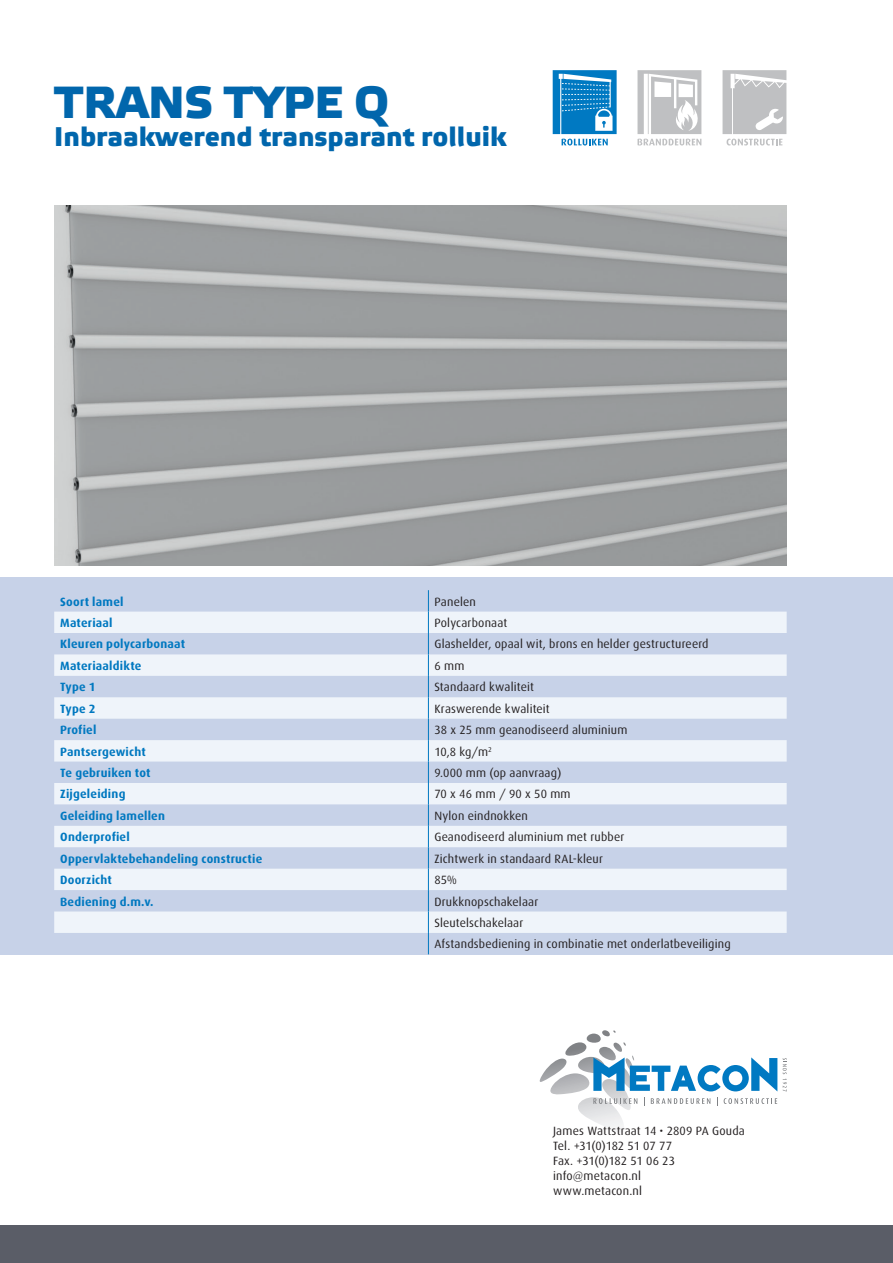
<style>
.page{position:relative;width:893px;height:1263px;background:#fff}
.page>*{position:absolute;margin:0;border:0;box-sizing:border-box;transform-origin:0 0}
.Kop{font:700 45px "Elektra Medium Pro";color:#0166ac}
.Kop-2{font:700 27px "Elektra Medium Pro";color:#0166ac}
.Tabel_platte_tekst{font:12px "Dax";letter-spacing:.015em;color:#231f20}
.Tabel_tussen_kop{font:700 12px "Dax";letter-spacing:.015em;color:#0078c0}
.Platte_tekst{font:12px "Dax";letter-spacing:.015em;color:#231f20}
.Platte_tekst-2{font:12px "Dax";letter-spacing:-.015em;color:#231f20}
</style>
<div class="page">
<svg style="left:783px;top:1058px;width:4px;height:33px"></svg>
<svg style="left:539px;top:1030px;width:238px;height:98px"></svg>
<div style="left:0;top:1225px;width:893px;height:38px;background:#5a5d67"></div>
<svg style="left:722px;top:70px;width:64px;height:75px"></svg>
<svg style="left:637px;top:70px;width:65px;height:75px"></svg>
<svg style="left:553px;top:70px;width:64px;height:75px"></svg>
<img style="left:54px;top:205px;width:733px;height:360px">
<div style="left:0;top:577px;width:893px;height:378px;background:#c7d2e8"></div>
<svg style="left:54px;top:612px;width:733px;height:321px;fill:#eff4fa"></svg>
<svg style="left:428px;top:590px;width:1px;height:364px"></svg>
<p class="Kop" style="left:54px;top:77px;width:336px">TRANS TYPE Q</p>
<p class="Kop-2" style="left:54px;top:121px;width:454px">Inbraakwerend transparant rolluik</p>
<p class="Tabel_tussen_kop" style="left:60px;top:595px;width:65px">Soort lamel</p>
<p class="Tabel_platte_tekst" style="left:434px;top:595px;width:43px">Panelen</p>
<p class="Tabel_tussen_kop" style="left:60px;top:616px;width:54px">Materiaal</p>
<p class="Tabel_platte_tekst" style="left:434px;top:616px;width:74px">Polycarbonaat</p>
<p class="Tabel_tussen_kop" style="left:60px;top:637px;width:126px">Kleuren polycarbonaat</p>
<p class="Tabel_platte_tekst" style="left:434px;top:638px;width:276px">Glashelder, opaal wit, brons en helder gestructureerd</p>
<p class="Tabel_tussen_kop" style="left:60px;top:659px;width:83px">Materiaaldikte</p>
<p class="Tabel_platte_tekst" style="left:434px;top:659px;width:31px">6 mm</p>
<p class="Tabel_tussen_kop" style="left:60px;top:680px;width:37px">Type 1</p>
<p class="Tabel_platte_tekst" style="left:434px;top:680px;width:101px">Standaard kwaliteit</p>
<p class="Tabel_tussen_kop" style="left:60px;top:702px;width:37px">Type 2</p>
<p class="Tabel_platte_tekst" style="left:434px;top:702px;width:117px">Kraswerende kwaliteit</p>
<p class="Tabel_tussen_kop" style="left:60px;top:723px;width:38px">Profiel</p>
<p class="Tabel_platte_tekst" style="left:434px;top:723px;width:194px">38 x 25 mm geanodiseerd aluminium</p>
<p class="Tabel_tussen_kop" style="left:60px;top:744px;width:87px">Pantsergewicht</p>
<p class="Tabel_platte_tekst" style="left:434px;top:745px;width:59px">10,8 kg/m<sup>2</sup></p>
<p class="Tabel_tussen_kop" style="left:60px;top:766px;width:92px">Te gebruiken tot</p>
<p class="Tabel_platte_tekst" style="left:434px;top:766px;width:128px">9.000 mm (op aanvraag)</p>
<p class="Tabel_tussen_kop" style="left:60px;top:787px;width:67px">Zijgeleiding</p>
<p class="Tabel_platte_tekst" style="left:434px;top:787px;width:138px">70 x 46 mm / 90 x 50 mm</p>
<p class="Tabel_tussen_kop" style="left:60px;top:809px;width:106px">Geleiding lamellen</p>
<p class="Tabel_platte_tekst" style="left:434px;top:809px;width:95px">Nylon eindnokken</p>
<p class="Tabel_tussen_kop" style="left:60px;top:830px;width:71px">Onderprofiel</p>
<p class="Tabel_platte_tekst" style="left:434px;top:830px;width:191px">Geanodiseerd aluminium met rubber</p>
<p class="Tabel_tussen_kop" style="left:60px;top:852px;width:204px">Oppervlaktebehandeling constructie</p>
<p class="Tabel_platte_tekst" style="left:434px;top:852px;width:170px">Zichtwerk in standaard RAL-kleur</p>
<p class="Tabel_tussen_kop" style="left:60px;top:873px;width:53px">Doorzicht</p>
<p class="Tabel_platte_tekst" style="left:434px;top:873px;width:24px">85%</p>
<p class="Tabel_tussen_kop" style="left:60px;top:894px;width:95px">Bediening d.m.v.</p>
<p class="Tabel_platte_tekst" style="left:434px;top:895px;width:105px">Drukknopschakelaar</p>
<p class="Tabel_platte_tekst" style="left:434px;top:916px;width:90px">Sleutelschakelaar</p>
<p class="Tabel_platte_tekst" style="left:434px;top:937px;width:298px">Afstandsbediening in combinatie met onderlatbeveiliging</p>
<p class="Platte_tekst" style="left:553px;top:1124px;width:193px">James Wattstraat 14 • 2809 PA Gouda</p>
<p class="Platte_tekst-2" style="left:553px;top:1139px;width:120px">Tel. +31(0)182 51 07 77</p>
<p class="Platte_tekst-2" style="left:553px;top:1154px;width:123px">Fax. +31(0)182 51 06 23</p>
<p class="Platte_tekst" style="left:553px;top:1169px;width:89px">info@metacon.nl</p>
<p class="Platte_tekst" style="left:553px;top:1184px;width:90px">www.metacon.nl</p>
</div>
